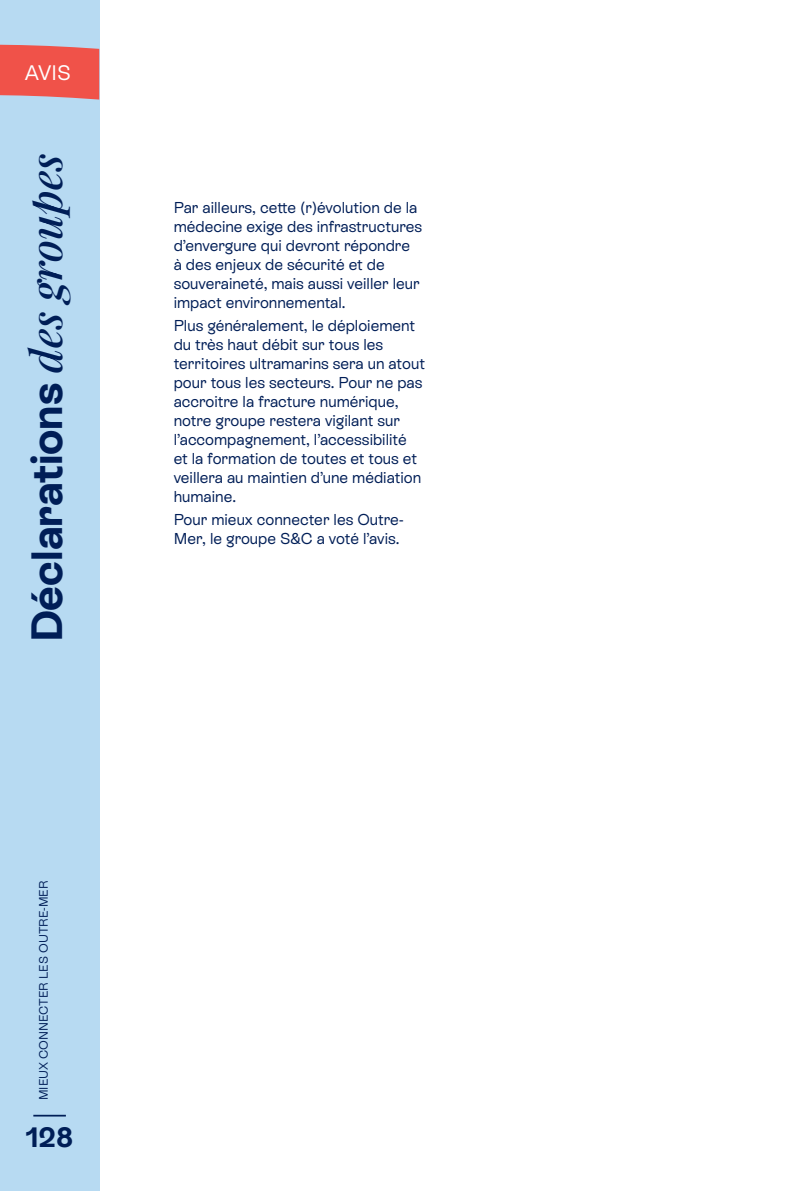
<style>
.page{position:relative;width:794px;height:1191px;background:#fff}
.page>*{position:absolute;margin:0;border:0;box-sizing:border-box;transform-origin:0 0}
.t1{font:700 43.75px "ES Rebond Grotesque";color:#001e57}
.t2{font:700 28px "ES Rebond Grotesque";color:#001e57}
.t3{font:21px "ES Rebond Grotesque";color:#fff}
.Texte_courant{font:15.75px/18.9px "ES Rebond Grotesque";color:#001e57}
.t4{font:12.25px "ES Rebond Grotesque";color:#001e57}
.s1{font-family:"Playfair Display";font-weight:500;font-style:italic}
</style>
<div class="page">
<div style="left:0;top:0;width:99px;height:1191px;background:#b7daf2"></div>
<svg style="left:0;top:35px;width:100px;height:79px"></svg>
<hr style="left:33px;top:1114px;width:33px;height:2px;background:#001e57">
<h3 class="t3" style="left:25px;top:59px;width:47px">AVIS</h3>
<h1 class="t1" style="left:17px;top:642px;width:491px;rotate:-90deg">Déclarations <span class="s1">des groupes</span></h1>
<p class="t4" style="left:36px;top:1100px;width:221px;rotate:-90deg">MIEUX CONNECTER LES OUTRE-MER</p>
<h2 class="t2" style="left:26px;top:1118px;width:49px">128</h2>
<p class="Texte_courant" style="left:174px;top:197px;width:250px">Par ailleurs, cette (r)évolution de la médecine exige des infrastructures d’envergure qui devront répondre<br>à des enjeux de sécurité et de souveraineté, mais aussi veiller leur impact environnemental.</p>
<p class="Texte_courant" style="left:174px;top:316px;width:253px">Plus généralement, le déploiement du très haut débit sur tous les territoires ultramarins sera un atout pour tous les secteurs. Pour ne pas accroitre la fracture numérique, notre groupe restera vigilant sur l’accompagnement, l’accessibilité<br>et la formation de toutes et tous et veillera au maintien d’une médiation humaine.</p>
<p class="Texte_courant" style="left:174px;top:510px;width:231px">Pour mieux connecter les Outre-<br>Mer, le groupe S&amp;C a voté l’avis.</p>
</div>
